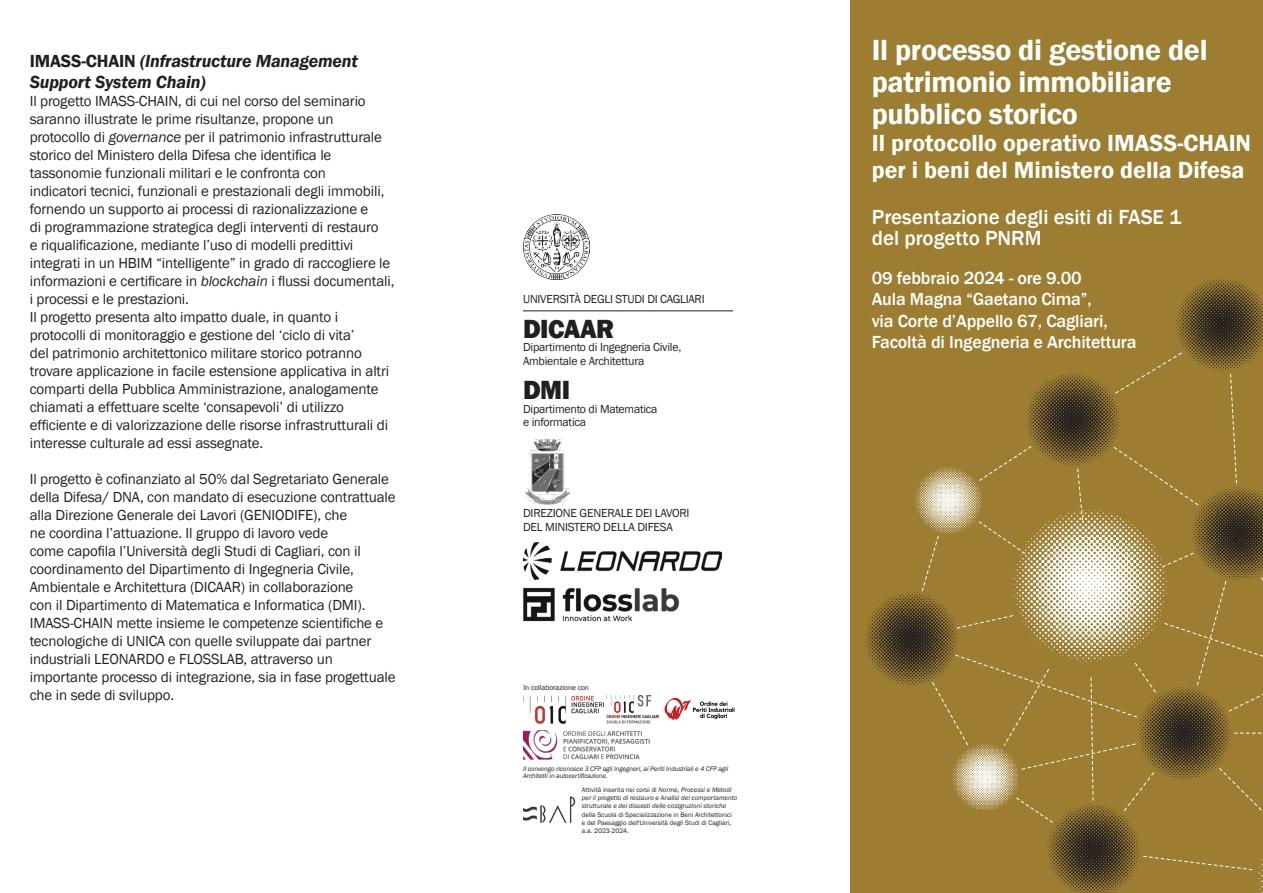
<style>
.page{position:relative;width:1263px;height:893px;background:#fff}
.page>*{position:absolute;margin:0;border:0;box-sizing:border-box;transform-origin:0 0}
.t1{font:600 30px/32px "Franklin Gothic";letter-spacing:-.01em;color:#fff}
.t2{font:800 27px "Franklin Gothic";letter-spacing:-.02em;color:#231f20}
.t3{font:600 24px/27px "Franklin Gothic";color:#fff}
.t4{font:500 21px "Franklin Gothic";color:#fff}
.t5{font:500 18px "Franklin Gothic";letter-spacing:-.01em;color:#fff}
.t6{font:italic 600 18px/21.6px "Franklin Gothic";letter-spacing:-.01em;color:#231f20}
.t7{font:15px/18px "Franklin Gothic";letter-spacing:-.01em;color:#231f20}
.t8{font:12px "Franklin Gothic";letter-spacing:-.02em;color:#231f20}
.t9{font:7.5px "Franklin Gothic";letter-spacing:-.01em;color:#231f20}
.t10{font:6.75px/8.1px "Franklin Gothic";color:#231f20}
.t11{font:italic 6.75px/7.5px "Franklin Gothic";letter-spacing:-.01em;color:#231f20}
.s1{font-style:normal}
.s2{font-style:italic}
</style>
<div class="page">
<div style="left:850px;top:0;width:413px;height:893px;background:#9c7d31"></div>
<svg style="left:1123px;top:359px;width:49px;height:30px"></svg>
<svg style="left:1124px;top:454px;width:65px;height:45px"></svg>
<svg style="left:1230px;top:375px;width:7px;height:108px"></svg>
<svg style="left:1077px;top:469px;width:5px;height:34px"></svg>
<svg style="left:985px;top:452px;width:37px;height:26px"></svg>
<svg style="left:1144px;top:856px;width:108px;height:14px"></svg>
<svg style="left:922px;top:537px;width:17px;height:52px"></svg>
<svg style="left:1169px;top:555px;width:19px;height:10px"></svg>
<svg style="left:1234px;top:733px;width:28px;height:1px"></svg>
<svg style="left:1170px;top:583px;width:93px;height:126px"></svg>
<svg style="left:1233px;top:782px;width:20px;height:20px"></svg>
<svg style="left:985px;top:525px;width:23px;height:18px"></svg>
<svg style="left:962px;top:616px;width:46px;height:12px"></svg>
<svg style="left:935px;top:656px;width:214px;height:161px"></svg>
<img style="left:1173px;top:278px;width:90px;height:97px">
<img style="left:1189px;top:483px;width:74px;height:100px">
<img style="left:1023px;top:373px;width:100px;height:96px">
<img style="left:1134px;top:683px;width:100px;height:100px">
<img style="left:865px;top:589px;width:96px;height:100px">
<img style="left:915px;top:467px;width:70px;height:70px">
<img style="left:950px;top:741px;width:72px;height:72px">
<img style="left:1252px;top:801px;width:11px;height:92px">
<img style="left:1044px;top:800px;width:100px;height:93px">
<img style="left:1008px;top:504px;width:161px;height:164px">
<img style="left:523px;top:542px;width:198px;height:37px">
<img style="left:523px;top:587px;width:156px;height:35px">
<img style="left:525px;top:440px;width:45px;height:64px">
<img style="left:523px;top:695px;width:81px;height:29px">
<img style="left:523px;top:731px;width:127px;height:29px">
<img style="left:523px;top:796px;width:53px;height:27px">
<img style="left:523px;top:215px;width:66px;height:64px">
<hr style="left:523px;top:310px;width:210px;height:1px;background:#231f20">
<img style="left:607px;top:695px;width:52px;height:29px">
<img style="left:664px;top:697px;width:71px;height:23px">
<p class="t6" style="left:30px;top:50px;width:330px"><span class="s1">IMASS-CHAIN</span> (Infrastructure Management<br>Support System Chain)</p>
<p class="t7" style="left:30px;top:93px;width:366px">Il progetto IMASS-CHAIN, di cui nel corso del seminario saranno illustrate le prime risultanze, propone un protocollo di <span class="s2">governance</span> per il patrimonio infrastrutturale storico del Ministero della Difesa che identifica le tassonomie funzionali militari e le confronta con<br>indicatori tecnici, funzionali e prestazionali degli immobili, fornendo un supporto ai processi di razionalizzazione e<br>di programmazione strategica degli interventi di restauro<br>e riqualificazione, mediante l’uso di modelli predittivi integrati in un HBIM “intelligente” in grado di raccogliere le informazioni e certificare in <span class="s2">blockchain</span> i flussi documentali, i processi e le prestazioni.</p>
<p class="t7" style="left:30px;top:309px;width:361px">Il progetto presenta alto impatto duale, in quanto i protocolli di monitoraggio e gestione del ‘ciclo di vita’<br>del patrimonio architettonico militare storico potranno trovare applicazione in facile estensione applicativa in altri comparti della Pubblica Amministrazione, analogamente chiamati a effettuare scelte ‘consapevoli’ di utilizzo efficiente e di valorizzazione delle risorse infrastrutturali di interesse culturale ad essi assegnate.</p>
<p class="t7" style="left:30px;top:471px;width:367px">Il progetto è cofinanziato al 50% dal Segretariato Generale della Difesa/ DNA, con mandato di esecuzione contrattuale alla Direzione Generale dei Lavori (GENIODIFE), che<br>ne coordina l’attuazione. Il gruppo di lavoro vede<br>come capofila l’Università degli Studi di Cagliari, con il coordinamento del Dipartimento di Ingegneria Civile, Ambientale e Architettura (DICAAR) in collaborazione<br>con il Dipartimento di Matematica e Informatica (DMI).<br>IMASS-CHAIN mette insieme le competenze scientifiche e tecnologiche di UNICA con quelle sviluppate dai partner</p>
<p class="t7" style="left:30px;top:651px;width:367px">industriali LEONARDO e FLOSSLAB, attraverso un importante processo di integrazione, sia in fase progettuale che in sede di sviluppo.</p>
<p class="t8" style="left:523px;top:292px;width:183px">UNIVERSITÀ DEGLI STUDI DI CAGLIARI</p>
<p class="t2" style="left:523px;top:311px;width:93px">DICAAR</p>
<p class="t8" style="left:523px;top:340px;width:160px">Dipartimento di Ingegneria Civile,</p>
<p class="t8" style="left:523px;top:353px;width:123px">Ambientale e Architettura</p>
<p class="t2" style="left:523px;top:373px;width:49px">DMI</p>
<p class="t8" style="left:523px;top:401px;width:136px">Dipartimento di Matematica</p>
<p class="t8" style="left:523px;top:415px;width:64px">e informatica</p>
<p class="t8" style="left:523px;top:506px;width:168px">DIREZIONE GENERALE DEI LAVORI</p>
<p class="t8" style="left:523px;top:519px;width:151px">DEL MINISTERO DELLA DIFESA</p>
<p class="t9" style="left:523px;top:682px;width:67px">In collaborazione con</p>
<p class="t11" style="left:523px;top:765px;width:207px">Il convengo riconosce 3 CFP agli Ingegneri, ai Periti Industriali e 4 CFP agli<br>Architetti in autocertificazione.</p>
<p class="t10" style="left:582px;top:786px;width:157px">Attività inserita nei corsi di <span class="s2">Norme, Processi e Metodi per il progetto di restauro</span> e A<span class="s2">nalisi del comportamento strutturale e dei dissesti delle costgruzioni storiche </span>della Scuola di Specializzazione in Beni Architettonici e del Paesaggio dell'Università degli Studi di Cagliari, a.a. 2023-2024.</p>
<p class="t1" style="left:872px;top:35px;width:337px">Il processo di gestione del patrimonio immobiliare pubblico storico</p>
<p class="t3" style="left:872px;top:130px;width:381px">Il protocollo operativo IMASS-CHAIN per i beni del Ministero della Difesa</p>
<p class="t4" style="left:872px;top:204px;width:311px">Presentazione degli esiti di FASE 1</p>
<p class="t4" style="left:872px;top:225px;width:171px">del progetto PNRM</p>
<p class="t5" style="left:872px;top:267px;width:211px">09 febbraio 2024 - ore 9.00</p>
<p class="t5" style="left:872px;top:288px;width:221px">Aula Magna “Gaetano Cima”,</p>
<p class="t5" style="left:872px;top:310px;width:237px">via Corte d’Appello 67, Cagliari,</p>
<p class="t5" style="left:872px;top:331px;width:266px">Facoltà di Ingegneria e Architettura</p>
</div>
